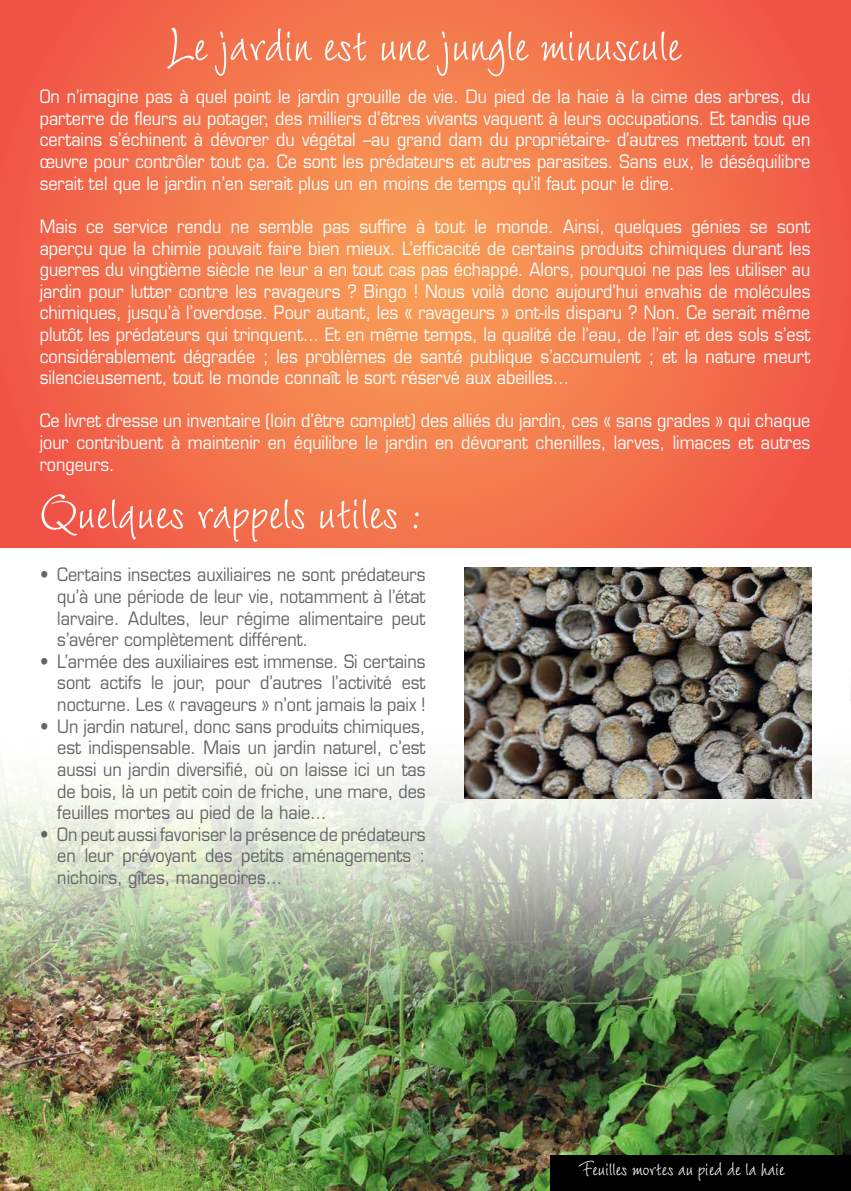
<style>
.page{position:relative;width:851px;height:1191px;background:#fff}
.page>*{position:absolute;margin:0;border:0;box-sizing:border-box;transform-origin:0 0}
.t1{font:70px "Wiesbaden Swing";color:#fff;scale:.9 1}
.t2{font:28px "Wiesbaden Swing";color:#fff;scale:.9 1}
.t3{font:18px/21.6px "Eurostile";color:#fff;text-align:justify;scale:.9 1}
.t4{font:18px/21.6px "Eurostile";color:#636466;text-align:justify;scale:.9 1}
</style>
<div class="page">
<img style="left:0;top:717px;width:850px;height:474px">
<svg style="left:0;top:0;width:850px;height:547px;background:#f3734c"></svg>
<img style="left:464px;top:567px;width:347px;height:231px">
<img style="left:850px;top:355px;width:1px;height:346px">
<div style="left:550px;top:1155px;width:300px;height:36px;background:#000"></div>
<h1 class="t1" style="left:169px;top:5px;width:571px">Le jardin est une jungle minuscule</h1>
<p class="t3" style="left:40px;top:86px;width:857px">On n’imagine pas à quel point le jardin grouille de vie. Du pied de la haie à la cime des arbres, du parterre de fleurs au potager, des milliers d’êtres vivants vaquent à leurs occupations. Et tandis que certains s’échinent à dévorer du végétal –au grand dam du propriétaire- d’autres mettent tout en œuvre pour contrôler tout ça. Ce sont les prédateurs et autres parasites. Sans eux, le déséquilibre serait tel que le jardin n’en serait plus un en moins de temps qu’il faut pour le dire.</p>
<p class="t3" style="left:40px;top:216px;width:857px">Mais ce service rendu ne semble pas suffire à tout le monde. Ainsi, quelques génies se sont aperçu que la chimie pouvait faire bien mieux. L’efficacité de certains produits chimiques durant les guerres du vingtième siècle ne leur a en tout cas pas échappé. Alors, pourquoi ne pas les utiliser au jardin pour lutter contre les ravageurs ? Bingo ! Nous voilà donc aujourd’hui envahis de molécules chimiques, jusqu’à l’overdose. Pour autant, les « ravageurs » ont-ils disparu ? Non. Ce serait même plutôt les prédateurs qui trinquent… Et en même temps, la qualité de l’eau, de l’air et des sols s’est considérablement dégradée ; les problèmes de santé publique s’accumulent ; et la nature meurt silencieusement, tout le monde connaît le sort réservé aux abeilles…</p>
<p class="t3" style="left:40px;top:410px;width:857px">Ce livret dresse un inventaire (loin d’être complet) des alliés du jardin, ces « sans grades » qui chaque jour contribuent à maintenir en équilibre le jardin en dévorant chenilles, larves, limaces et autres rongeurs.</p>
<h1 class="t1" style="left:40px;top:473px;width:428px">Quelques rappels utiles :</h1>
<p class="t4" style="left:57px;top:564px;width:410px;text-indent:-17px">• Certains insectes auxiliaires ne sont prédateurs qu’à une période de leur vie, notamment à l’état larvaire. Adultes, leur régime alimentaire peut s’avérer complètement différent.</p>
<p class="t4" style="left:57px;top:650px;width:410px;text-indent:-17px">• L’armée des auxiliaires est immense. Si certains sont actifs le jour, pour d’autres l’activité est nocturne. Les « ravageurs » n’ont jamais la paix !</p>
<p class="t4" style="left:57px;top:715px;width:410px;text-indent:-17px">• Un jardin naturel, donc sans produits chimiques, est indispensable. Mais un jardin naturel, c’est aussi un jardin diversifié, où on laisse ici un tas de bois, là un petit coin de friche, une mare, des feuilles mortes au pied de la haie…</p>
<p class="t4" style="left:57px;top:823px;width:410px;text-indent:-17px">• On peut aussi favoriser la présence de prédateurs en leur prévoyant des petits aménagements : nichoirs, gîtes, mangeoires…</p>
<h2 class="t2" style="left:578px;top:1153px;width:230px">Feuilles mortes au pied de la haie</h2>
</div>
